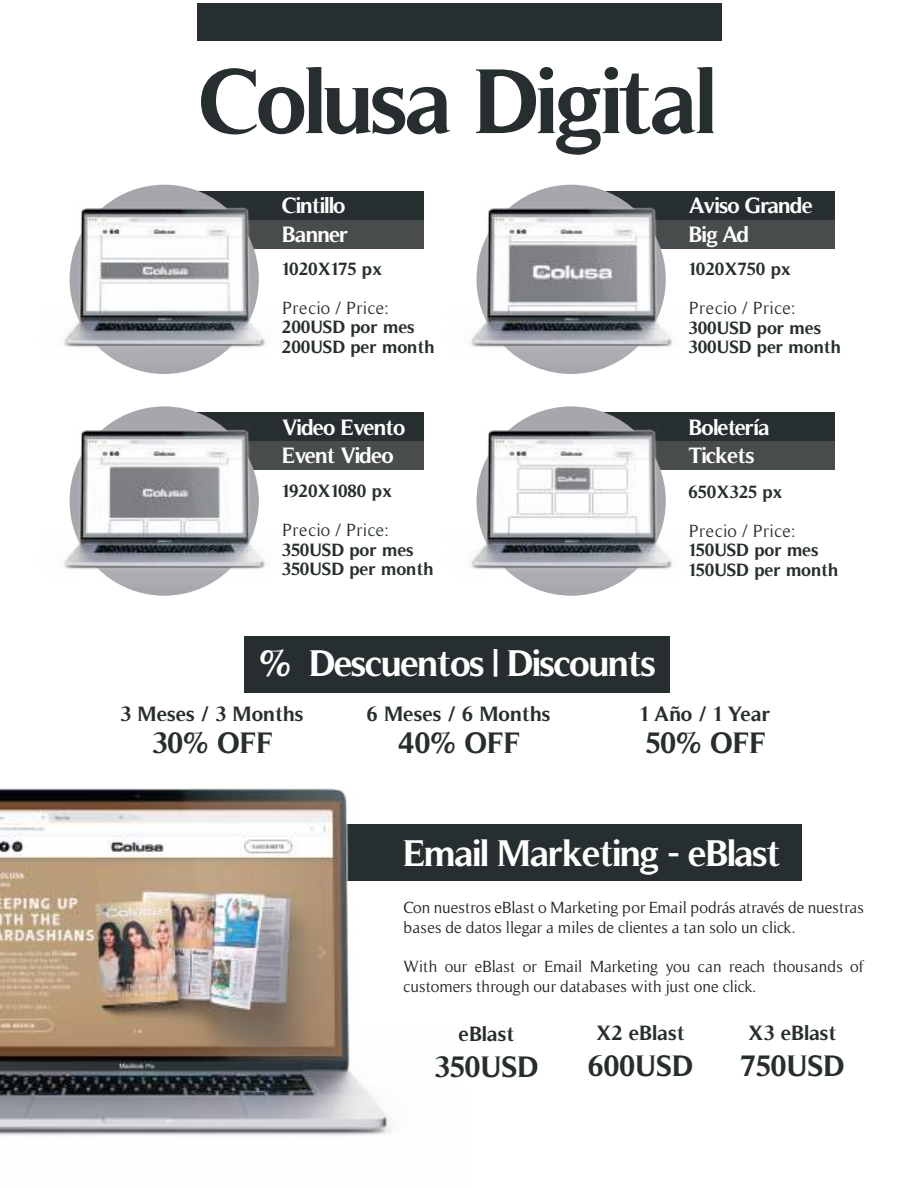
<style>
.page{position:relative;width:918px;height:1188px;background:#fff}
.page>*{position:absolute;margin:0;border:0;box-sizing:border-box;transform-origin:0 0}
.t1{font:700 93px "Timeless";letter-spacing:-.04em;color:#262e2f}
.t2{font:700 37.65px "Timeless";letter-spacing:-.04em;color:#fff}
.t3{font:700 30px "Timeless";color:#272e2f}
.t4{font:700 22.5px/28.5px "Timeless";letter-spacing:-.04em;color:#fff}
.t5{font:700 21px "Timeless";color:#272e2f}
.t6{font:700 18px/19.5px "Timeless";color:#272e2f}
.t7{font:18px "Timeless";letter-spacing:.025em;color:#272e2f}
.t8{font:16.5px/19.8px "Timeless";letter-spacing:-.005em;color:#241f1f}
</style>
<div class="page">
<div style="left:342px;top:825px;width:459px;height:56px;background:#272e2f"></div>
<div style="left:603px;top:412px;width:231px;height:31px;background:#272e2f"></div>
<div style="left:603px;top:441px;width:231px;height:29px;background:#484c4c"></div>
<div style="left:603px;top:191px;width:231px;height:31px;background:#272e2f"></div>
<div style="left:603px;top:220px;width:231px;height:28px;background:#484c4c"></div>
<div style="left:192px;top:412px;width:232px;height:31px;background:#272e2f"></div>
<div style="left:192px;top:441px;width:232px;height:29px;background:#484c4c"></div>
<div style="left:192px;top:191px;width:232px;height:31px;background:#272e2f"></div>
<div style="left:192px;top:220px;width:232px;height:28px;background:#484c4c"></div>
<div style="left:70px;top:185px;width:189px;height:189px;background:#a6a6ac;border-radius:50%"></div>
<div style="left:197px;top:3px;width:524px;height:38px;background:#272e2f"></div>
<img style="left:0;top:788px;width:466px;height:347px">
<img style="left:63px;top:201px;width:225px;height:164px">
<div style="left:70px;top:406px;width:189px;height:190px;background:#a6a6ac;border-radius:50%"></div>
<img style="left:63px;top:423px;width:202px;height:164px">
<div style="left:477px;top:185px;width:189px;height:189px;background:#a6a6ac;border-radius:50%"></div>
<img style="left:470px;top:201px;width:225px;height:164px">
<div style="left:477px;top:406px;width:189px;height:190px;background:#a6a6ac;border-radius:50%"></div>
<img style="left:470px;top:423px;width:202px;height:164px">
<div style="left:244px;top:637px;width:426px;height:56px;background:#272e2f"></div>
<h1 class="t1" style="left:200px;top:46px;width:520px">Colusa Digital</h1>
<h3 class="t4" style="left:282px;top:191px;width:68px">Cintillo<br>Banner</h3>
<p class="t6" style="left:282px;top:259px;width:102px">1020X175 px</p>
<p class="t7" style="left:282px;top:298px;width:108px">Precio / Price:</p>
<p class="t6" style="left:282px;top:317px;width:154px">200USD por mes<br>200USD per month</p>
<h3 class="t4" style="left:282px;top:413px;width:125px">Video Evento<br>Event Video</h3>
<p class="t6" style="left:282px;top:481px;width:112px">1920X1080 px</p>
<p class="t7" style="left:282px;top:520px;width:108px">Precio / Price:</p>
<p class="t6" style="left:282px;top:540px;width:153px">350USD por mes<br>350USD per month</p>
<h3 class="t4" style="left:689px;top:191px;width:126px">Aviso Grande<br>Big Ad</h3>
<p class="t6" style="left:689px;top:259px;width:104px">1020X750 px</p>
<p class="t7" style="left:689px;top:298px;width:108px">Precio / Price:</p>
<p class="t6" style="left:689px;top:318px;width:154px">300USD por mes<br>300USD per month</p>
<h3 class="t4" style="left:689px;top:413px;width:83px">Boletería<br>Tickets</h3>
<p class="t6" style="left:689px;top:482px;width:96px">650X325 px</p>
<p class="t7" style="left:689px;top:521px;width:108px">Precio / Price:</p>
<p class="t6" style="left:689px;top:540px;width:151px">150USD por mes<br>150USD per month</p>
<h2 class="t2" style="left:260px;top:641px;width:398px">% Descuentos | Discounts</h2>
<p class="t5" style="left:121px;top:702px;width:184px">3 Meses / 3 Months</p>
<h3 class="t3" style="left:153px;top:725px;width:122px">30% OFF</h3>
<p class="t5" style="left:367px;top:702px;width:185px">6 Meses / 6 Months</p>
<h3 class="t3" style="left:399px;top:725px;width:123px">40% OFF</h3>
<p class="t5" style="left:640px;top:702px;width:132px">1 Año / 1 Year</p>
<h3 class="t3" style="left:646px;top:725px;width:122px">50% OFF</h3>
<h2 class="t2" style="left:404px;top:831px;width:379px">Email Marketing - eBlast</h2>
<p class="t8" style="left:404px;top:898px;width:462px">Con nuestros eBlast o Marketing por Email podrás através de nuestras bases de datos llegar a miles de clientes a tan solo un click.</p>
<p class="t8" style="left:404px;top:957px;width:462px">With our eBlast or Email Marketing you can reach thousands of customers through our databases with just one click.</p>
<p class="t5" style="left:459px;top:1021px;width:58px">eBlast</p>
<h3 class="t3" style="left:435px;top:1049px;width:105px">350USD</h3>
<p class="t5" style="left:597px;top:1021px;width:90px">X2 eBlast</p>
<h3 class="t3" style="left:588px;top:1048px;width:107px">600USD</h3>
<p class="t5" style="left:749px;top:1021px;width:90px">X3 eBlast</p>
<h3 class="t3" style="left:741px;top:1048px;width:105px">750USD</h3>
</div>
